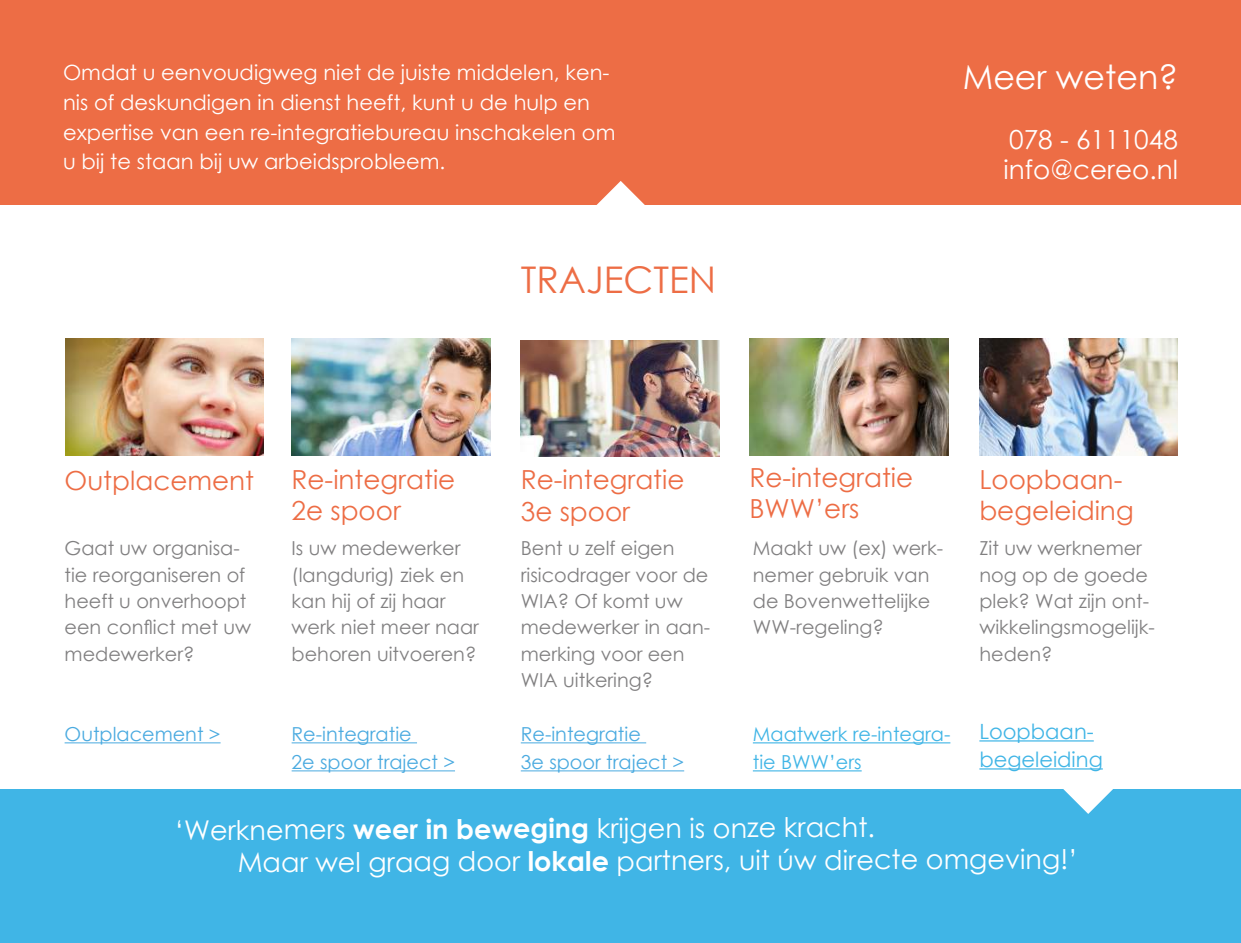
<style>
.page{position:relative;width:1241px;height:943px;background:#fff}
.page>*{position:absolute;margin:0;border:0;box-sizing:border-box;transform-origin:0 0}
.t1{font:36.75px "Century Gothic";color:#ed6d45}
.t2{font:33.25px "Century Gothic";color:#fff}
.t3{font:27.12px/32.2px "Century Gothic";letter-spacing:-.005em;color:#fff}
.t4{font:26.25px/31.5px "Century Gothic";color:#ed6d45}
.t5{font:26.25px/29.8px "Century Gothic";color:#fff}
.t6{font:21px/29.8px "Century Gothic";color:#fff}
.t7{font:21px/28px "Century Gothic";color:#40b5e6}
.t8{font:19.25px/26.2px "Century Gothic";color:#818081}
.t9{font:19.25px/28px "Century Gothic";color:#4aaae0}
.t10{font:19.25px/28px "Century Gothic";color:#40b5e6}
.s1{font-weight:700}
</style>
<div class="page">
<div style="left:0;top:0;width:1240px;height:204px;background:#ed6d45"></div>
<svg style="left:582px;top:181px;width:77px;height:24px"></svg>
<div style="left:0;top:789px;width:1240px;height:154px;background:#40b5e6"></div>
<img style="left:66px;top:339px;width:197px;height:116px">
<img style="left:291px;top:339px;width:199px;height:116px">
<img style="left:520px;top:340px;width:199px;height:117px">
<hr style="left:65px;top:742px;width:155px;height:1px;background:#4aaae0">
<hr style="left:291px;top:742px;width:126px;height:1px;background:#4aaae0">
<hr style="left:291px;top:770px;width:164px;height:1px;background:#4aaae0">
<hr style="left:520px;top:742px;width:126px;height:1px;background:#4aaae0">
<hr style="left:520px;top:770px;width:164px;height:1px;background:#4aaae0">
<svg style="left:1062px;top:768px;width:51px;height:46px"></svg>
<img style="left:749px;top:339px;width:198px;height:116px">
<img style="left:979px;top:339px;width:198px;height:116px">
<hr style="left:752px;top:742px;width:198px;height:1px;background:#40b5e6">
<hr style="left:752px;top:770px;width:109px;height:1px;background:#40b5e6">
<hr style="left:979px;top:740px;width:114px;height:1px;background:#40b5e6">
<hr style="left:979px;top:768px;width:123px;height:1px;background:#40b5e6">
<p class="t6" style="left:63px;top:57px;width:553px">Omdat u eenvoudigweg niet de juiste middelen, ken&shy;nis of deskundigen in dienst heeft, kunt u de hulp en expertise van een re-integratiebureau inschakelen om u bij te staan bij uw arbeidsprobleem.</p>
<h2 class="t2" style="left:962px;top:54px;width:217px">Meer weten?</h2>
<h3 class="t5" style="left:1003px;top:124px;width:176px">078 - 6111048 info@cereo.nl</h3>
<h1 class="t1" style="left:520px;top:254px;width:196px">TRAJECTEN</h1>
<h3 class="t4" style="left:64px;top:464px;width:191px">Outplacement</h3>
<h3 class="t4" style="left:291px;top:463px;width:165px">Re-integratie<br>2e spoor</h3>
<h3 class="t4" style="left:520px;top:463px;width:165px">Re-integratie<br>3e spoor</h3>
<p class="t8" style="left:65px;top:535px;width:188px">Gaat uw organisa&shy;tie reorganiseren of heeft u onverhoopt een conflict met uw medewerker?</p>
<p class="t9" style="left:65px;top:719px;width:157px">Outplacement &gt;</p>
<p class="t8" style="left:291px;top:535px;width:189px">Is uw medewerker (langdurig) ziek en kan hij of zij haar werk niet meer naar behoren uitvoeren?</p>
<p class="t9" style="left:291px;top:719px;width:165px">Re-integratie<br>2e spoor traject &gt;</p>
<p class="t8" style="left:520px;top:535px;width:191px">Bent u zelf eigen risicodrager voor de<br>WIA? Of komt uw medewerker in aan&shy;merking voor een<br>WIA uitkering?</p>
<p class="t9" style="left:520px;top:719px;width:165px">Re-integratie<br>3e spoor traject &gt;</p>
<h3 class="t4" style="left:749px;top:461px;width:165px">Re-integratie<br>BWW’ers</h3>
<h3 class="t4" style="left:979px;top:463px;width:156px">Loopbaan&shy;begeleiding</h3>
<p class="t8" style="left:752px;top:535px;width:192px">Maakt uw (ex) werk&shy;nemer gebruik van de Bovenwettelijke<br>WW-regeling?</p>
<p class="t8" style="left:979px;top:535px;width:177px">Zit uw werknemer nog op de goede plek? Wat zijn ont&shy;wikkelingsmogelijk&shy;heden?</p>
<p class="t10" style="left:752px;top:719px;width:199px">Maatwerk re-integra&shy;tie BWW’ers</p>
<p class="t7" style="left:979px;top:717px;width:125px">Loopbaan&shy;begeleiding</p>
<h3 class="t3" style="left:238px;top:811px;width:841px;text-indent:-63px">‘Werknemers <span class="s1">weer in beweging</span> krijgen is onze kracht.<br>Maar wel graag door <span class="s1">lokale</span> partners, uit úw directe omgeving!’</h3>
</div>
